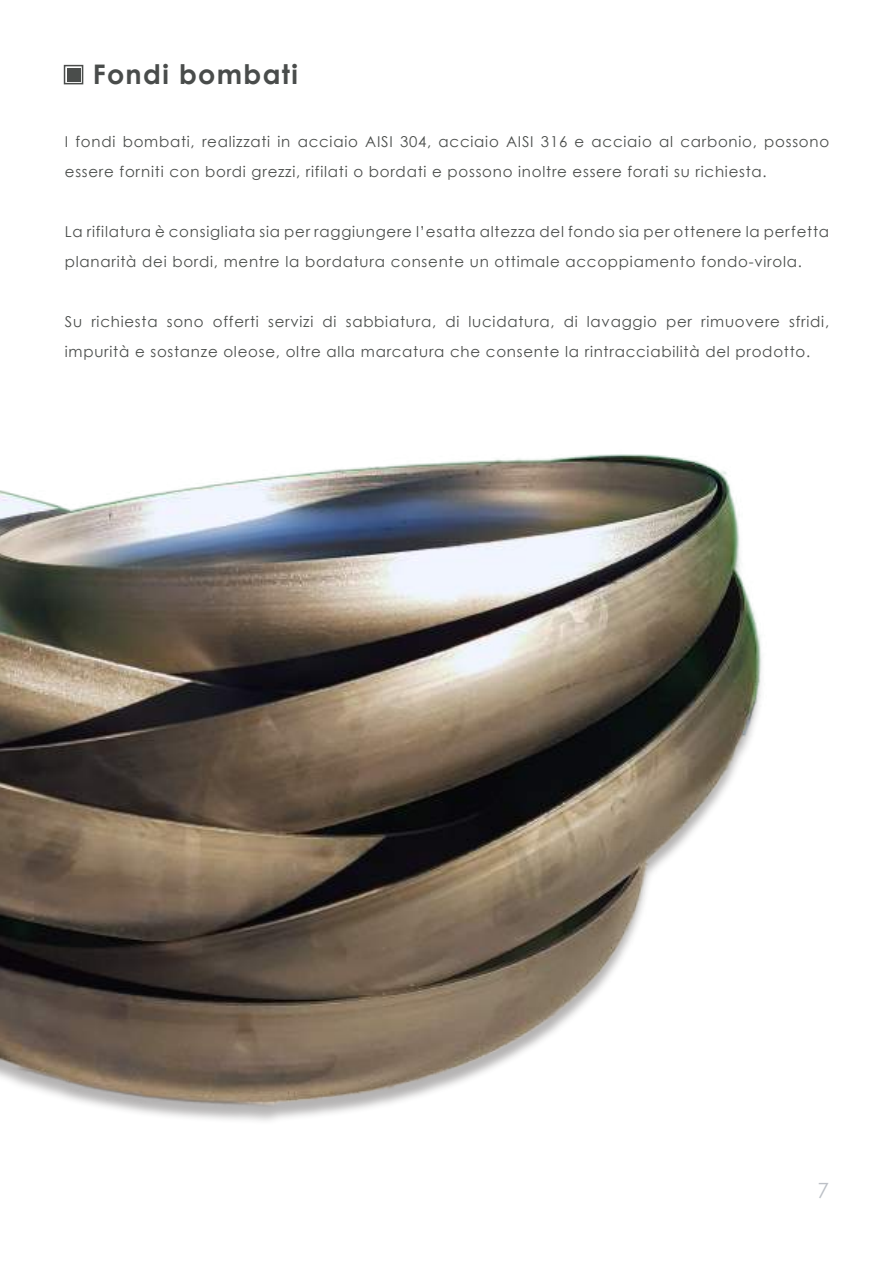
<style>
.page{position:relative;width:893px;height:1263px;background:#fff}
.page>*{position:absolute;margin:0;border:0;box-sizing:border-box;transform-origin:0 0}
.t1{font:700 27px "Century Gothic";letter-spacing:.05em;color:#494c4b}
.t2{font:21px "Century Gothic";color:#bcc0c6}
.t3{font:15px/30px "Century Gothic";letter-spacing:.05em;color:#4a4d4b}
</style>
<div class="page">
<div style="left:67px;top:68px;width:13px;height:13px;background:#4a4d4b"></div>
<div style="left:64px;top:65px;width:19px;height:19px;border:2px solid #4a4d4b"></div>
<img style="left:0;top:454px;width:762px;height:667px">
<h1 class="t1" style="left:93px;top:57px;width:207px">Fondi bombati</h1>
<p class="t3" style="left:65px;top:126px;width:766px">I fondi bombati, realizzati in acciaio AISI 304, acciaio AISI 316 e acciaio al carbonio, possono essere forniti con bordi grezzi, rifilati o bordati e possono inoltre essere forati su richiesta.</p>
<p class="t3" style="left:65px;top:216px;width:766px">La rifilatura è consigliata sia per raggiungere l’esatta altezza del fondo sia per ottenere la perfetta planarità dei bordi, mentre la bordatura consente un ottimale accoppiamento fondo-virola.</p>
<p class="t3" style="left:65px;top:306px;width:766px">Su richiesta sono offerti servizi di sabbiatura, di lucidatura, di lavaggio per rimuovere sfridi, impurità e sostanze oleose, oltre alla marcatura che consente la rintracciabilità del prodotto.</p>
<h2 class="t2" style="left:817px;top:1177px;width:13px">7</h2>
</div>
